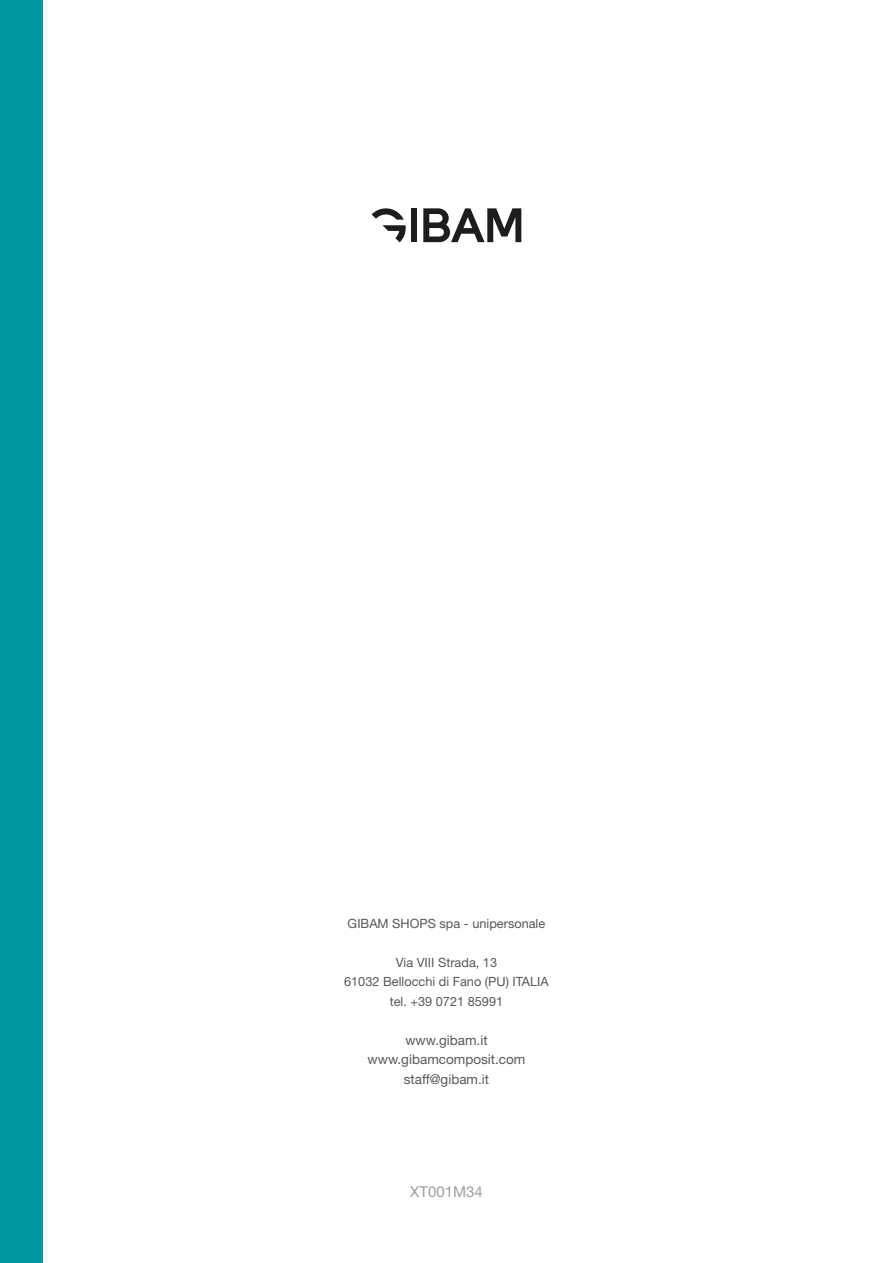
<style>
.page{position:relative;width:893px;height:1263px;background:#fff}
.page>*{position:absolute;margin:0;border:0;box-sizing:border-box;transform-origin:0 0}
.t1{font:15px "Helvetica Neue LT Std";color:#9c9e9f}
.t2{font:13.5px/19.5px "Helvetica Neue LT Std";color:#58585a;text-align:center}
.t3{font:12.75px/19.5px "Helvetica Neue LT Std";color:#58585a;text-align:center}
</style>
<div class="page">
<div style="left:0;top:0;width:43px;height:1263px;background:#0098a1"></div>
<div style="left:411px;top:208px;width:6px;height:34px;background:#1d1d1b"></div>
<svg style="left:423px;top:208px;width:98px;height:34px"></svg>
<svg style="left:372px;top:208px;width:34px;height:34px"></svg>
<p class="t3" style="left:348px;top:913px;width:199px">GIBAM SHOPS spa - unipersonale</p>
<p class="t3" style="left:344px;top:952px;width:206px">Via VIII Strada, 13<br>61032 Bellocchi di Fano (PU) ITALIA tel. +39 0721 85991</p>
<p class="t2" style="left:368px;top:1030px;width:159px">www.gibam.it www.gibamcomposit.com staff@gibam.it</p>
<p class="t1" style="left:410px;top:1183px;width:74px">XT001M34</p>
</div>
